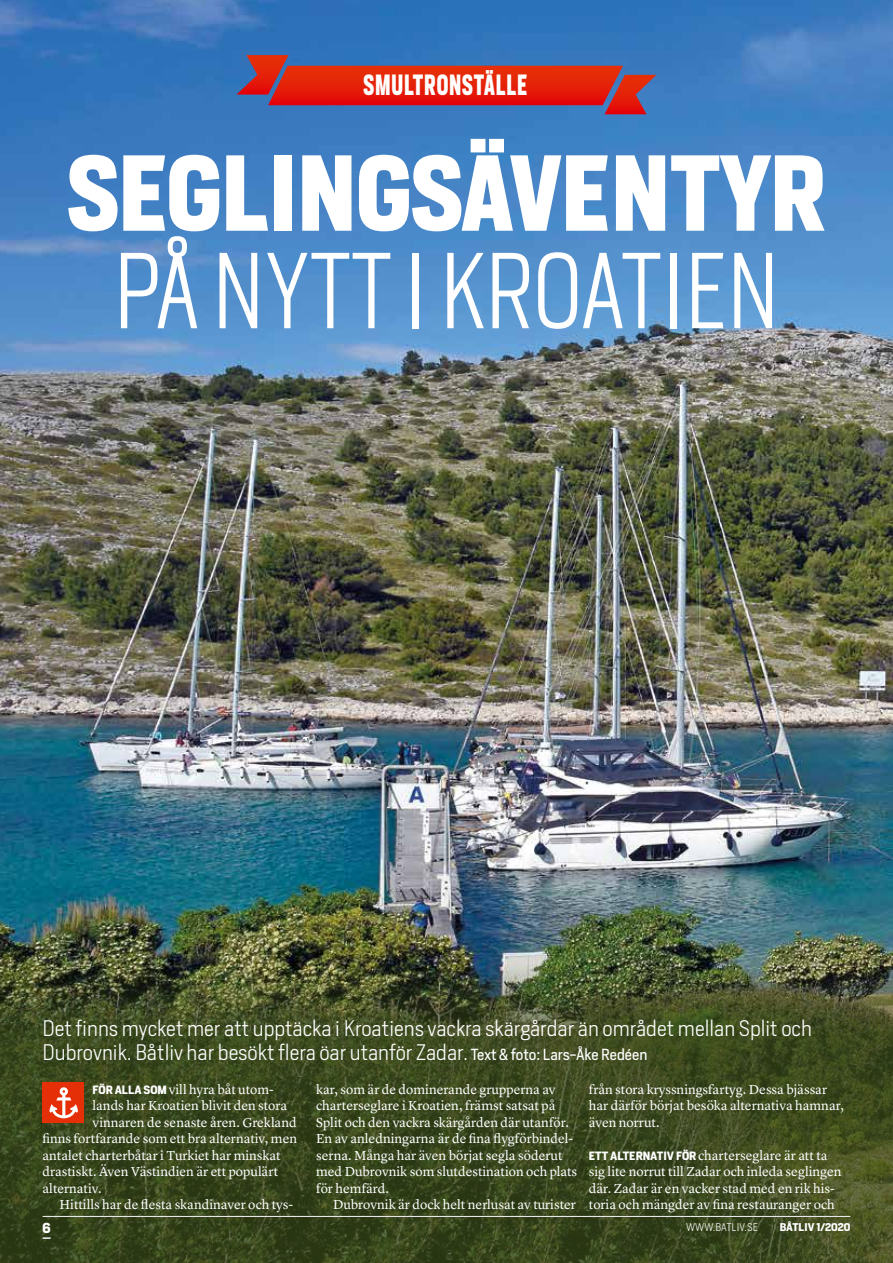
<style>
.page{position:relative;width:893px;height:1263px;background:#fff}
.page>*{position:absolute;margin:0;border:0;box-sizing:border-box;transform-origin:0 0}
.t1{font:700 100.5px "Heron Sans Cond";color:#fff}
.t2{font:300 100.5px "Heron Sans Cond";color:#fff}
.t3{font:700 27.3px "Heron Sans Cond";letter-spacing:.04em;color:#fff;scale:.77 1}
.t4{font:300 21px/24px "Heron Sans";color:#fff}
.t5{font:13.5px/16.5px "Lyon Text";color:#fff}
.t6{font:700 13.5px "Heron Serif";color:#fff}
.t7{font:300 10.5px "Heron Sans";color:#fff}
.t8{font:700 10.5px "Heron Sans";color:#fff}
.s1{font-weight:400;font-size:15px}
.s2{font-family:"Heron Sans";font-weight:700;font-size:11.25px}
</style>
<div class="page">
<img style="left:0;top:0;width:893px;height:936px">
<svg style="left:0;top:936px;width:893px;height:327px;background:#404c25"></svg>
<div style="left:43px;top:1082px;width:41px;height:41px;background:#e52f07"></div>
<svg style="left:49px;top:1087px;width:29px;height:31px"></svg>
<svg style="left:236px;top:55px;width:420px;height:59px;background:#a33f4b"></svg>
<hr style="left:43px;top:1216px;width:807px;height:1px;background:#fff">
<svg style="left:43px;top:1237px;width:8px;height:2px"></svg>
<h2 class="t3" style="left:363px;top:67px;width:215px">SMULTRONSTÄLLE</h2>
<h1 class="t1" style="left:67px;top:128px;width:759px">SEGLINGSÄVENTYR</h1>
<h1 class="t2" style="left:113px;top:228px;width:668px">PÅ NYTT I KROATIEN</h1>
<h3 class="t4" style="left:43px;top:1016px;width:771px">Det finns mycket mer att upptäcka i Kroatiens vackra skärgårdar än området mellan Split och<br>Dubrovnik. Båtliv har besökt flera öar utanför Zadar. <span class="s1">Text &amp; foto: Lars-Åke Redéen</span></h3>
<p class="t5" style="left:589px;top:1080px;width:257px">från stora kryssningsfartyg. Dessa bjässar har därför börjat besöka alternativa hamnar, även norrut.</p>
<p class="t5" style="left:589px;top:1146px;width:254px"><span class="s2">ETT ALTERNATIV FÖR</span> charterseglare är att ta sig lite norrut till Zadar och inleda seglingen där. Zadar är en vacker stad med en rik his&shy;toria och mängder av fina restauranger och</p>
<p class="t5" style="left:93px;top:1080px;width:183px"><span class="s2">FÖR ALLA SOM</span> vill hyra båt utom-</p>
<p class="t5" style="left:93px;top:1096px;width:196px">lands har Kroatien blivit den stora</p>
<p class="t5" style="left:93px;top:1113px;width:206px">vinnaren de senaste åren. Grekland</p>
<p class="t5" style="left:43px;top:1129px;width:256px">finns fortfarande som ett bra alternativ, men</p>
<p class="t5" style="left:43px;top:1146px;width:240px">antalet charterbåtar i Turkiet har minskat</p>
<p class="t5" style="left:43px;top:1162px;width:237px">drastiskt. Även Västindien är ett populärt</p>
<p class="t5" style="left:43px;top:1179px;width:61px">alternativ.</p>
<p class="t5" style="left:60px;top:1195px;width:235px">Hittills har de flesta skandinaver och tys-</p>
<p class="t5" style="left:316px;top:1080px;width:263px">kar, som är de dominerande grupperna av charterseglare i Kroatien, främst satsat på Split och den vackra skärgården där utanför.<br>En av anledningarna är de fina flygförbindel&shy;serna. Många har även börjat segla söderut med Dubrovnik som slutdestination och plats för hemfärd.</p>
<p class="t5" style="left:333px;top:1195px;width:244px">Dubrovnik är dock helt nerlusat av turister</p>
<p class="t6" style="left:43px;top:1219px;width:10px">6</p>
<p class="t7" style="left:686px;top:1220px;width:73px">WWW.BATLIV.SE</p>
<p class="t8" style="left:780px;top:1220px;width:72px">BÅTLIV 1/2020</p>
</div>
